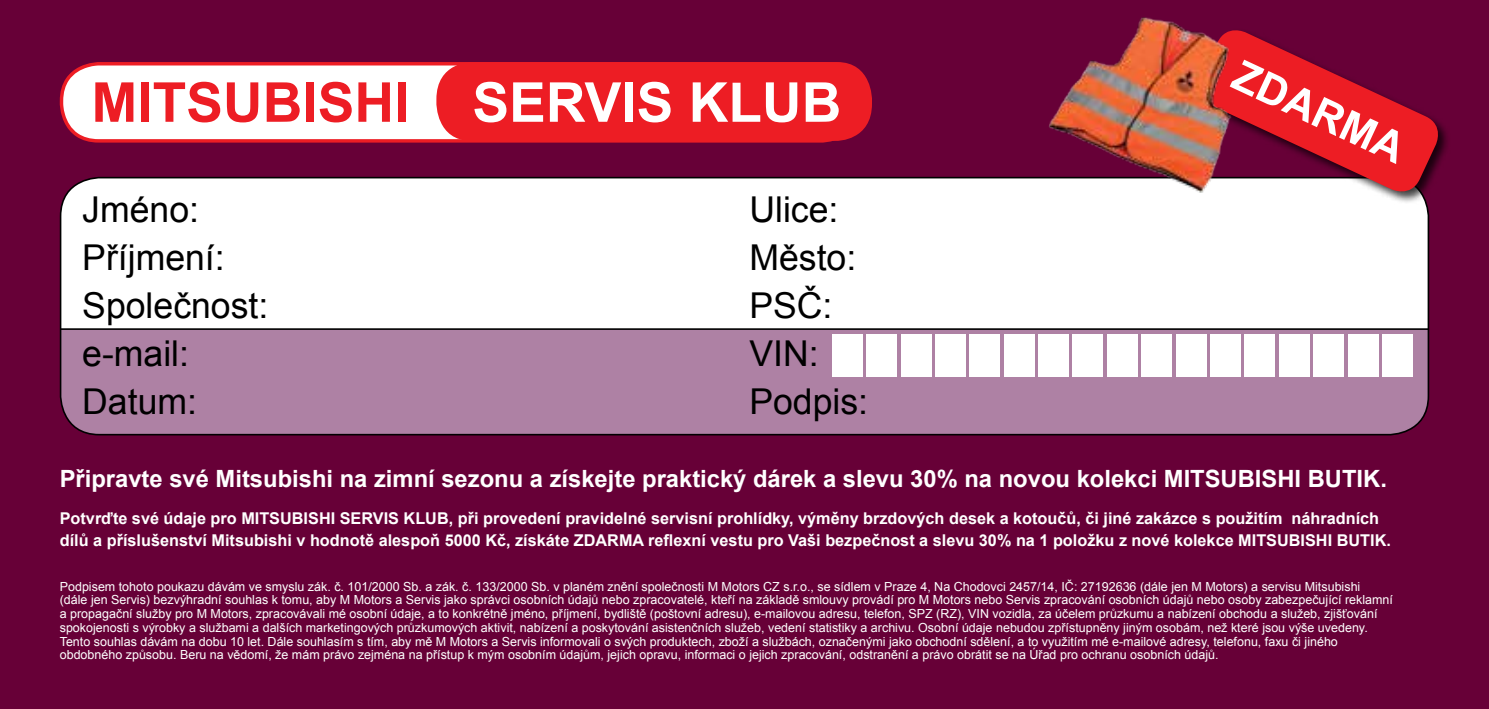
<style>
.page{position:relative;width:1489px;height:709px;background:#fff}
.page>*{position:absolute;margin:0;border:0;box-sizing:border-box;transform-origin:0 0}
.t1{font:700 55px "Arial";color:#ed1d24}
.t2{font:700 42.5px "Arial";color:#fff}
.t3{font:35.5px "Arial";color:#000}
.t4{font:700 23.75px "Arial";color:#fff}
.t5{font:700 16.25px/22.5px "Arial";color:#fff}
.t6{font:12.5px/13.8px "Arial";color:#fff}
.s1{color:#fff}
</style>
<div class="page">
<div style="left:0;top:0;width:1488px;height:709px;background:#670037"></div>
<svg style="left:60px;top:62px;width:800px;height:81px;background:#f7dcdf"></svg>
<div style="left:436px;top:62px;width:436px;height:79px;background:#ed1d24;border-radius:36px"></div>
<div style="left:61px;top:178px;width:1367px;height:256px;background:#fff;border-radius:39px"></div>
<div style="left:61px;top:328px;width:1367px;height:106px;background:#ae81a4"></div>
<div style="left:60px;top:177px;width:1368px;height:258px;border:2px solid #000;border-radius:39px"></div>
<div style="left:831px;top:334px;width:31px;height:42px;background:#fff"></div>
<div style="left:1106px;top:334px;width:31px;height:42px;background:#fff"></div>
<div style="left:969px;top:334px;width:31px;height:42px;background:#fff"></div>
<div style="left:1244px;top:334px;width:31px;height:42px;background:#fff"></div>
<div style="left:900px;top:334px;width:31px;height:42px;background:#fff"></div>
<div style="left:1175px;top:334px;width:31px;height:42px;background:#fff"></div>
<div style="left:1038px;top:334px;width:30px;height:42px;background:#fff"></div>
<div style="left:1312px;top:334px;width:31px;height:42px;background:#fff"></div>
<div style="left:866px;top:334px;width:31px;height:42px;background:#fff"></div>
<div style="left:1141px;top:334px;width:31px;height:42px;background:#fff"></div>
<div style="left:1003px;top:334px;width:31px;height:42px;background:#fff"></div>
<div style="left:1278px;top:334px;width:31px;height:42px;background:#fff"></div>
<div style="left:934px;top:334px;width:31px;height:42px;background:#fff"></div>
<div style="left:1209px;top:334px;width:31px;height:42px;background:#fff"></div>
<div style="left:1072px;top:334px;width:31px;height:42px;background:#fff"></div>
<div style="left:1347px;top:334px;width:31px;height:42px;background:#fff"></div>
<div style="left:1381px;top:334px;width:31px;height:42px;background:#fff"></div>
<div style="left:1196px;top:28px;width:254px;height:176px;background:#000;opacity:.75"></div>
<svg style="left:1196px;top:28px;width:248px;height:170px;fill:#ed1d24"></svg>
<img style="left:1044px;top:17px;width:194px;height:180px">
<h1 class="t1" style="left:91px;top:66px;width:751px">MITSUBISHI <span class="s1">SERVIS KLUB</span></h1>
<h3 class="t3" style="left:82px;top:186px;width:118px">Jméno:</h3>
<h3 class="t3" style="left:749px;top:186px;width:91px">Ulice:</h3>
<h3 class="t3" style="left:82px;top:234px;width:144px">Příjmení:</h3>
<h3 class="t3" style="left:749px;top:234px;width:108px">Město:</h3>
<h3 class="t3" style="left:82px;top:282px;width:188px">Společnost:</h3>
<h3 class="t3" style="left:749px;top:282px;width:85px">PSČ:</h3>
<h3 class="t3" style="left:82px;top:330px;width:108px">e-mail:</h3>
<h3 class="t3" style="left:749px;top:330px;width:71px">VIN:</h3>
<h3 class="t3" style="left:82px;top:378px;width:116px">Datum:</h3>
<h3 class="t3" style="left:749px;top:378px;width:120px">Podpis:</h3>
<h2 class="t2" style="left:1247px;top:47px;width:186px;rotate:25deg">ZDARMA</h2>
<h3 class="t4" style="left:60px;top:463px;width:1328px">Připravte své Mitsubishi na zimní sezonu a získejte praktický dárek a slevu 30% na novou kolekci MITSUBISHI BUTIK.</h3>
<p class="t5" style="left:60px;top:507px;width:1332px">Potvrďte své údaje pro MITSUBISHI SERVIS KLUB, při provedení pravidelné servisní prohlídky, výměny brzdových desek a kotoučů, či jiné zakázce s použitím náhradních dílů a příslušenství Mitsubishi v hodnotě alespoň 5000 Kč, získáte ZDARMA reflexní vestu pro Vaši bezpečnost a slevu 30% na 1 položku z nové kolekce MITSUBISHI BUTIK.</p>
<p class="t6" style="left:60px;top:579px;width:1334px">Podpisem tohoto poukazu dávám ve smyslu zák. č. 101/2000 Sb. a zák. č. 133/2000 Sb. v planém znění společnosti M Motors CZ s.r.o., se sídlem v Praze 4, Na Chodovci 2457/14, IČ: 27192636 (dále jen M Motors) a servisu Mitsubishi<br>(dále jen Servis) bezvýhradní souhlas k tomu, aby M Motors a Servis jako správci osobních údajů nebo zpracovatelé, kteří na základě smlouvy provádí pro M Motors nebo Servis zpracování osobních údajů nebo osoby zabezpečující reklamní a propagační služby pro M Motors, zpracovávali mé osobní údaje, a to konkrétně jméno, příjmení, bydliště (poštovní adresu), e-mailovou adresu, telefon, SPZ (RZ), VIN vozidla, za účelem průzkumu a nabízení obchodu a služeb, zjišťování spokojenosti s výrobky a službami a dalších marketingových průzkumových aktivit, nabízení a poskytování asistenčních služeb, vedení statistiky a archivu. Osobní údaje nebudou zpřístupněny jiným osobám, než které jsou výše uvedeny.<br>Tento souhlas dávám na dobu 10 let. Dále souhlasím s tím, aby mě M Motors a Servis informovali o svých produktech, zboží a službách, označenými jako obchodní sdělení, a to využitím mé e-mailové adresy, telefonu, faxu či jiného obdobného způsobu. Beru na vědomí, že mám právo zejména na přístup k mým osobním údajům, jejich opravu, informaci o jejich zpracování, odstranění a právo obrátit se na Úřad pro ochranu osobních údajů.</p>
</div>
